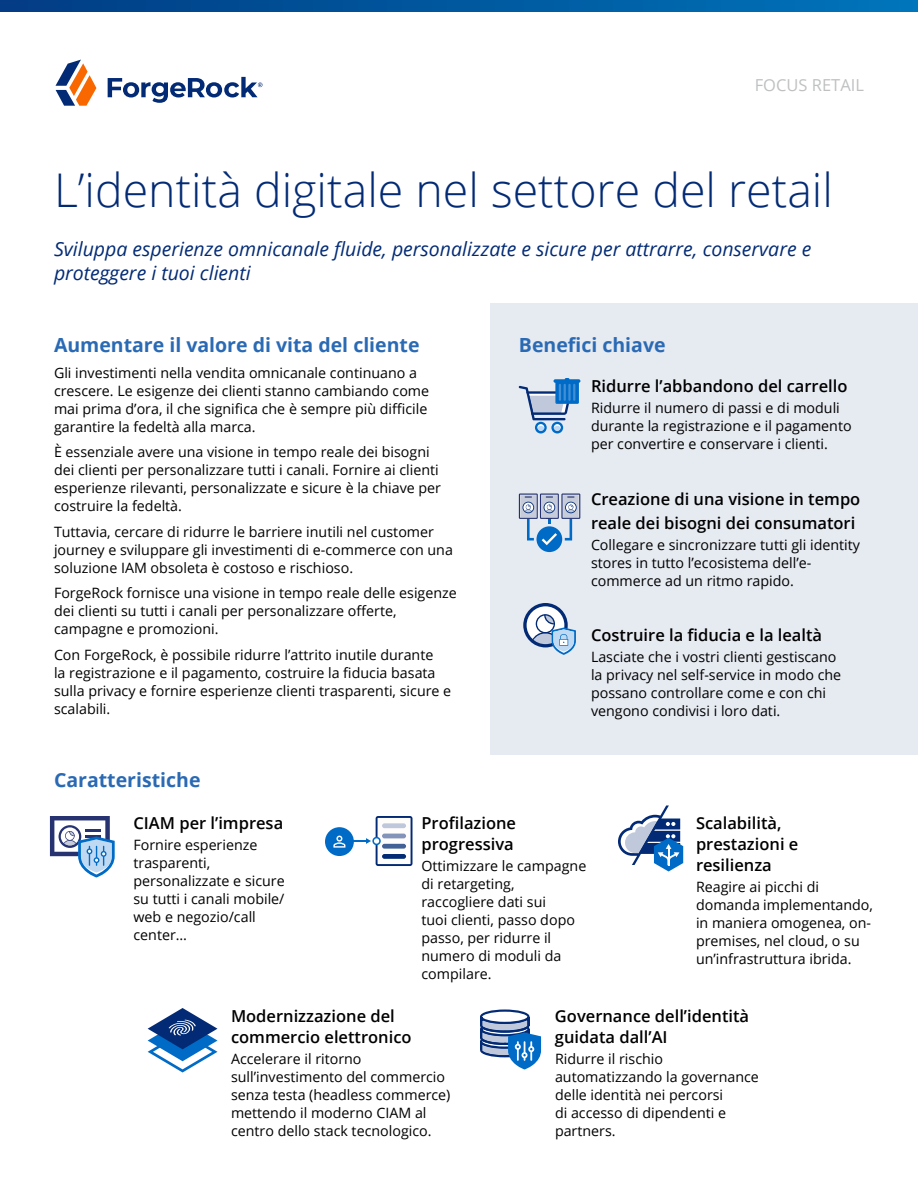
<style>
.page{position:relative;width:918px;height:1188px;background:#fff}
.page>*{position:absolute;margin:0;border:0;box-sizing:border-box;transform-origin:0 0}
.t1{font:300 46.5px "Open Sans";color:#032b75}
.t2{font:italic 19.5px/24px "Open Sans";color:#032b75}
.t3{font:700 19.5px "Open Sans";color:#2a6ab4}
.t4{font:600 16.5px/21px "Open Sans";color:#000}
.t5{font:16.5px "Open Sans";color:#bfc0c1}
.t6{font:14.25px/18px "Open Sans";color:#000}
</style>
<div class="page">
<svg style="left:0;top:0;width:918px;height:12px;background:#00589e"></svg>
<div style="left:490px;top:303px;width:428px;height:451px;background:#e6eaf1"></div>
<svg style="left:56px;top:60px;width:40px;height:46px"></svg>
<svg style="left:108px;top:77px;width:155px;height:26px"></svg>
<svg style="left:50px;top:816px;width:65px;height:62px"></svg>
<svg style="left:618px;top:806px;width:65px;height:65px"></svg>
<svg style="left:480px;top:1010px;width:61px;height:60px"></svg>
<hr style="left:554px;top:379px;width:26px;height:4px;background:#006bc7;border-radius:2px">
<svg style="left:519px;top:378px;width:60px;height:56px"></svg>
<svg style="left:523px;top:603px;width:53px;height:52px"></svg>
<div style="left:537px;top:526px;width:25px;height:26px;background:#006bc7;border-radius:50%"></div>
<svg style="left:519px;top:494px;width:61px;height:51px"></svg>
<div style="left:325px;top:827px;width:29px;height:29px;background:#006bc7;border-radius:50%"></div>
<svg style="left:353px;top:816px;width:60px;height:50px"></svg>
<svg style="left:333px;top:836px;width:12px;height:12px"></svg>
<div style="left:382px;top:844px;width:24px;height:5px;background:#426196;border-radius:2px"></div>
<div style="left:382px;top:854px;width:24px;height:5px;background:#032b75;border-radius:2px"></div>
<hr style="left:382px;top:834px;width:24px;height:4px;background:#8294ba;border-radius:2px">
<svg style="left:148px;top:1008px;width:70px;height:65px"></svg>
<p class="t5" style="left:755px;top:73px;width:111px">FOCUS RETAIL</p>
<h1 class="t1" style="left:54px;top:158px;width:781px">L’identità digitale nel settore del retail</h1>
<h2 class="t2" style="left:54px;top:237px;width:759px">Sviluppa esperienze omnicanale fluide, personalizzate e sicure per attrarre, conservare e proteggere i tuoi clienti</h2>
<h2 class="t3" style="left:54px;top:332px;width:367px">Aumentare il valore di vita del cliente</h2>
<p class="t6" style="left:54px;top:363px;width:377px">Gli investimenti nella vendita omnicanale continuano a crescere. Le esigenze dei clienti stanno cambiando come mai prima d’ora, il che significa che è sempre più difficile garantire la fedeltà alla marca.</p>
<p class="t6" style="left:54px;top:443px;width:389px">È essenziale avere una visione in tempo reale dei bisogni dei clienti per personalizzare tutti i canali. Fornire ai clienti esperienze rilevanti, personalizzate e sicure è la chiave per costruire la fedeltà.</p>
<p class="t6" style="left:54px;top:522px;width:400px">Tuttavia, cercare di ridurre le barriere inutili nel customer journey e sviluppare gli investimenti di e-commerce con una soluzione IAM obsoleta è costoso e rischioso.</p>
<p class="t6" style="left:54px;top:584px;width:404px">ForgeRock fornisce una visione in tempo reale delle esigenze dei clienti su tutti i canali per personalizzare offerte, campagne e promozioni.</p>
<p class="t6" style="left:54px;top:645px;width:399px">Con ForgeRock, è possibile ridurre l’attrito inutile durante<br>la registrazione e il pagamento, costruire la fiducia basata sulla privacy e fornire esperienze clienti trasparenti, sicure e scalabili.</p>
<h2 class="t3" style="left:519px;top:332px;width:148px">Benefici chiave</h2>
<p class="t4" style="left:591px;top:375px;width:258px">Ridurre l’abbandono del carrello</p>
<p class="t6" style="left:591px;top:399px;width:262px">Ridurre il numero di passi e di moduli durante la registrazione e il pagamento per convertire e conservare i clienti.</p>
<p class="t4" style="left:591px;top:486px;width:271px;line-height:24px">Creazione di una visione in tempo reale dei bisogni dei consumatori</p>
<p class="t6" style="left:591px;top:535px;width:271px">Collegare e sincronizzare tutti gli identity stores in tutto l’ecosistema dell’e&shy;commerce ad un ritmo rapido.</p>
<p class="t4" style="left:591px;top:624px;width:233px">Costruire la fiducia e la lealtà</p>
<p class="t6" style="left:591px;top:648px;width:252px">Lasciate che i vostri clienti gestiscano la privacy nel self-service in modo che possano controllare come e con chi vengono condivisi i loro dati.</p>
<h2 class="t3" style="left:54px;top:767px;width:148px">Caratteristiche</h2>
<p class="t4" style="left:134px;top:812px;width:151px">CIAM per l’impresa</p>
<p class="t6" style="left:134px;top:835px;width:153px">Fornire esperienze trasparenti, personalizzate e sicure su tutti i canali mobile/ web e negozio/call center…</p>
<p class="t4" style="left:422px;top:812px;width:96px">Profilazione progressiva</p>
<p class="t6" style="left:422px;top:856px;width:166px">Ottimizzare le campagne di retargeting, raccogliere dati sui<br>tuoi clienti, passo dopo passo, per ridurre il numero di moduli da compilare.</p>
<p class="t4" style="left:696px;top:812px;width:104px">Scalabilità, prestazioni e resilienza</p>
<p class="t6" style="left:696px;top:877px;width:179px">Reagire ai picchi di domanda implementando, in maniera omogenea, on&shy;premises, nel cloud, o su un’infrastruttura ibrida.</p>
<p class="t4" style="left:231px;top:1005px;width:182px">Modernizzazione del commercio elettronico</p>
<p class="t6" style="left:231px;top:1050px;width:221px">Accelerare il ritorno sull’investimento del commercio senza testa (headless commerce) mettendo il moderno CIAM al centro dello stack tecnologico.</p>
<p class="t4" style="left:555px;top:1005px;width:196px">Governance dell’identità guidata dall’AI</p>
<p class="t6" style="left:555px;top:1050px;width:205px">Ridurre il rischio automatizzando la governance delle identità nei percorsi<br>di accesso di dipendenti e partners.</p>
</div>
